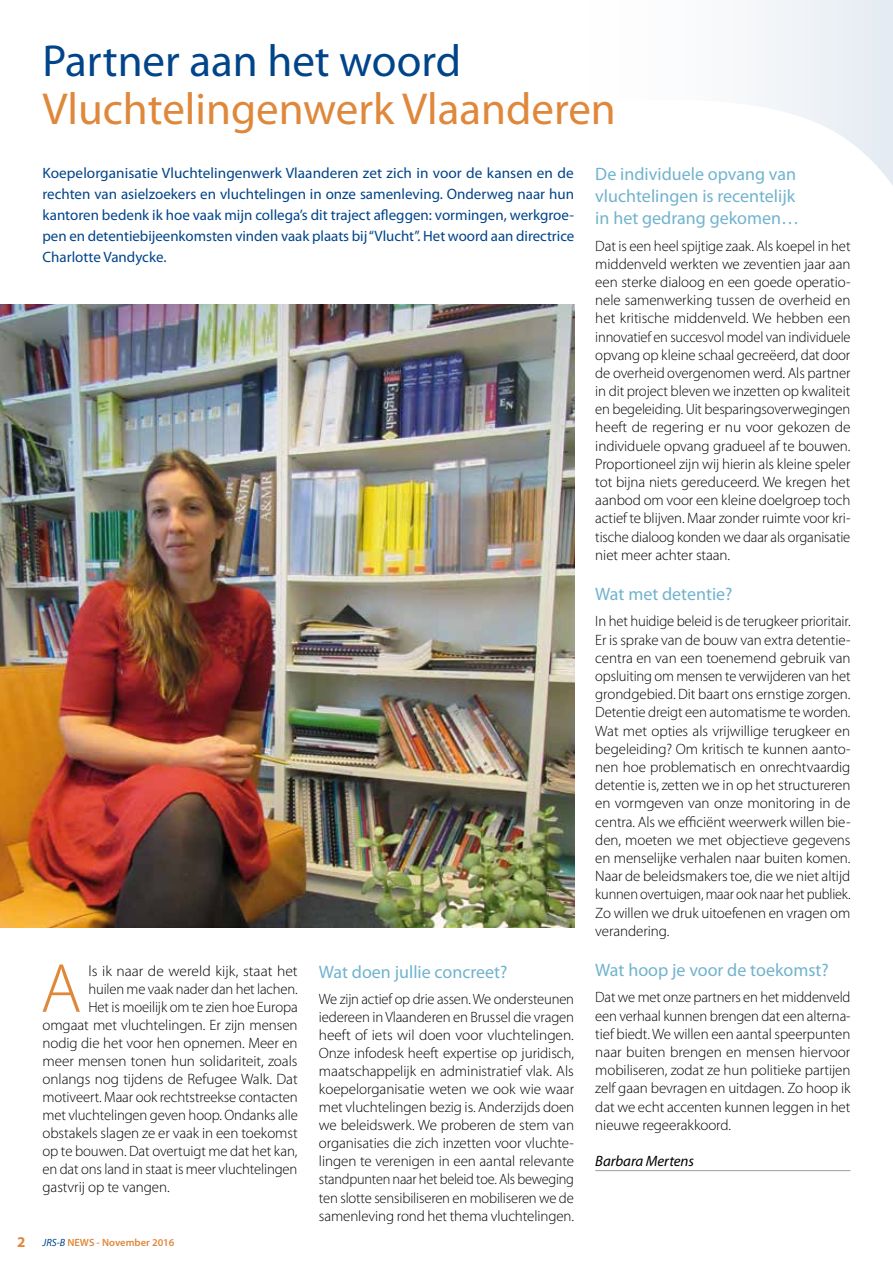
<style>
.page{position:relative;width:893px;height:1263px;background:#fff}
.page>*{position:absolute;margin:0;border:0;box-sizing:border-box;transform-origin:0 0}
.t1{font:45px "Myriad Pro";color:#df883b}
.t2{font:45px "Myriad Pro";color:#004489}
.t3{font:18px/21.8px "Myriad Pro";color:#71b3ce}
.t4{font:300 15px/18.1px "Myriad Pro";letter-spacing:-.005em;color:#000;text-align:justify}
.t5{font:15px/21px "Myriad Pro";color:#004489;text-align:justify}
.t6{font:italic 15px "Myriad Pro";letter-spacing:-.005em;color:#000}
.t7{font:600 10.5px "Myriad Pro";color:#df883b}
.s1{font-weight:700;font-size:15px}
.s2{font-weight:400;font-style:italic;color:#004489}
</style>
<div class="page">
<svg style="left:755px;top:0;width:137px;height:184px;fill:#f0f4f8"></svg>
<img style="left:0;top:305px;width:574px;height:622px">
<hr style="left:892px;top:0;width:1px;height:1263px;background:#eaf1f6">
<hr style="left:595px;top:1170px;width:255px;height:1px;background:#9c9e9f">
<svg style="left:43px;top:964px;width:37px;height:48px"></svg>
<h1 class="t2" style="left:43px;top:33px;width:420px">Partner aan het woord</h1>
<h1 class="t1" style="left:43px;top:81px;width:575px">Vluchtelingenwerk Vlaanderen</h1>
<p class="t5" style="left:43px;top:162px;width:533px">Koepelorganisatie Vluchtelingenwerk Vlaanderen zet zich in voor de kansen en de rechten van asielzoekers en vluchtelingen in onze samenleving. Onderweg naar hun kantoren bedenk ik hoe vaak mijn collega’s dit traject afleggen: vormingen, werkgroe&shy;pen en detentiebijeenkomsten vinden vaak plaats bij “Vlucht”. Het woord aan directrice Charlotte Vandycke.</p>
<p class="t4" style="left:88px;top:961px;width:211px">ls ik naar de wereld kijk, staat het</p>
<p class="t4" style="left:88px;top:979px;width:211px">huilen me vaak nader dan het lachen.</p>
<p class="t4" style="left:88px;top:997px;width:211px">Het is moeilijk om te zien hoe Europa</p>
<p class="t4" style="left:43px;top:1015px;width:257px">omgaat met vluchtelingen. Er zijn mensen</p>
<p class="t4" style="left:43px;top:1033px;width:257px">nodig die het voor hen opnemen. Meer en</p>
<p class="t4" style="left:43px;top:1051px;width:256px">meer mensen tonen hun solidariteit, zoals</p>
<p class="t4" style="left:43px;top:1069px;width:257px">onlangs nog tijdens de Refugee Walk. Dat</p>
<p class="t4" style="left:43px;top:1087px;width:257px">motiveert. Maar ook rechtstreekse contacten</p>
<p class="t4" style="left:43px;top:1105px;width:257px">met vluchtelingen geven hoop. Ondanks alle</p>
<p class="t4" style="left:43px;top:1123px;width:257px">obstakels slagen ze er vaak in een toekomst</p>
<p class="t4" style="left:43px;top:1141px;width:256px">op te bouwen. Dat overtuigt me dat het kan,</p>
<p class="t4" style="left:43px;top:1159px;width:256px">en dat ons land in staat is meer vluchtelingen</p>
<p class="t4" style="left:43px;top:1177px;width:129px">gastvrij op te vangen.</p>
<p class="t7" style="left:17px;top:1235px;width:159px"><span class="s1">2</span> <span class="s2">JRS-B</span> NEWS - November 2016</p>
<p class="t3" style="left:319px;top:961px;width:190px">Wat doen jullie concreet?</p>
<p class="t4" style="left:319px;top:990px;width:257px">We zijn actief op drie assen. We ondersteunen iedereen in Vlaanderen en Brussel die vragen heeft of iets wil doen voor vluchtelingen.<br>Onze infodesk heeft expertise op juridisch, maatschappelijk en administratief vlak. Als koepelorganisatie weten we ook wie waar met vluchtelingen bezig is. Anderzijds doen we beleidswerk. We proberen de stem van organisaties die zich inzetten voor vluchte&shy;lingen te verenigen in een aantal relevante standpunten naar het beleid toe. Als beweging ten slotte sensibiliseren en mobiliseren we de samenleving rond het thema vluchtelingen.</p>
<p class="t3" style="left:595px;top:163px;width:205px">De individuele opvang van vluchtelingen is recentelijk in het gedrang gekomen…</p>
<p class="t4" style="left:595px;top:236px;width:257px">Dat is een heel spijtige zaak. Als koepel in het middenveld werkten we zeventien jaar aan een sterke dialoog en een goede operatio&shy;nele samenwerking tussen de overheid en het kritische middenveld. We hebben een innovatief en succesvol model van individuele opvang op kleine schaal gecreëerd, dat door de overheid overgenomen werd. Als partner in dit project bleven we inzetten op kwaliteit en begeleiding. Uit besparingsoverwegingen heeft de regering er nu voor gekozen de individuele opvang gradueel af te bouwen.<br>Proportioneel zijn wij hierin als kleine speler tot bijna niets gereduceerd. We kregen het aanbod om voor een kleine doelgroep toch actief te blijven. Maar zonder ruimte voor kri&shy;tische dialoog konden we daar als organisatie niet meer achter staan.</p>
<p class="t3" style="left:595px;top:583px;width:139px">Wat met detentie?</p>
<p class="t4" style="left:595px;top:612px;width:257px">In het huidige beleid is de terugkeer prioritair.<br>Er is sprake van de bouw van extra detentie&shy;centra en van een toenemend gebruik van opsluiting om mensen te verwijderen van het grondgebied. Dit baart ons ernstige zorgen.<br>Detentie dreigt een automatisme te worden.<br>Wat met opties als vrijwillige terugkeer en begeleiding? Om kritisch te kunnen aanto&shy;nen hoe problematisch en onrechtvaardig detentie is, zetten we in op het structureren en vormgeven van onze monitoring in de centra. Als we efficiënt weerwerk willen bie&shy;den, moeten we met objectieve gegevens en menselijke verhalen naar buiten komen.<br>Naar de beleidsmakers toe, die we niet altijd kunnen overtuigen, maar ook naar het publiek.<br>Zo willen we druk uitoefenen en vragen om verandering.</p>
<p class="t3" style="left:595px;top:958px;width:235px">Wat hoop je voor de toekomst?</p>
<p class="t4" style="left:595px;top:988px;width:257px">Dat we met onze partners en het middenveld een verhaal kunnen brengen dat een alterna&shy;tief biedt. We willen een aantal speerpunten naar buiten brengen en mensen hiervoor mobiliseren, zodat ze hun politieke partijen zelf gaan bevragen en uitdagen. Zo hoop ik dat we echt accenten kunnen leggen in het nieuwe regeerakkoord.</p>
<p class="t6" style="left:595px;top:1152px;width:100px">Barbara Mertens</p>
</div>
